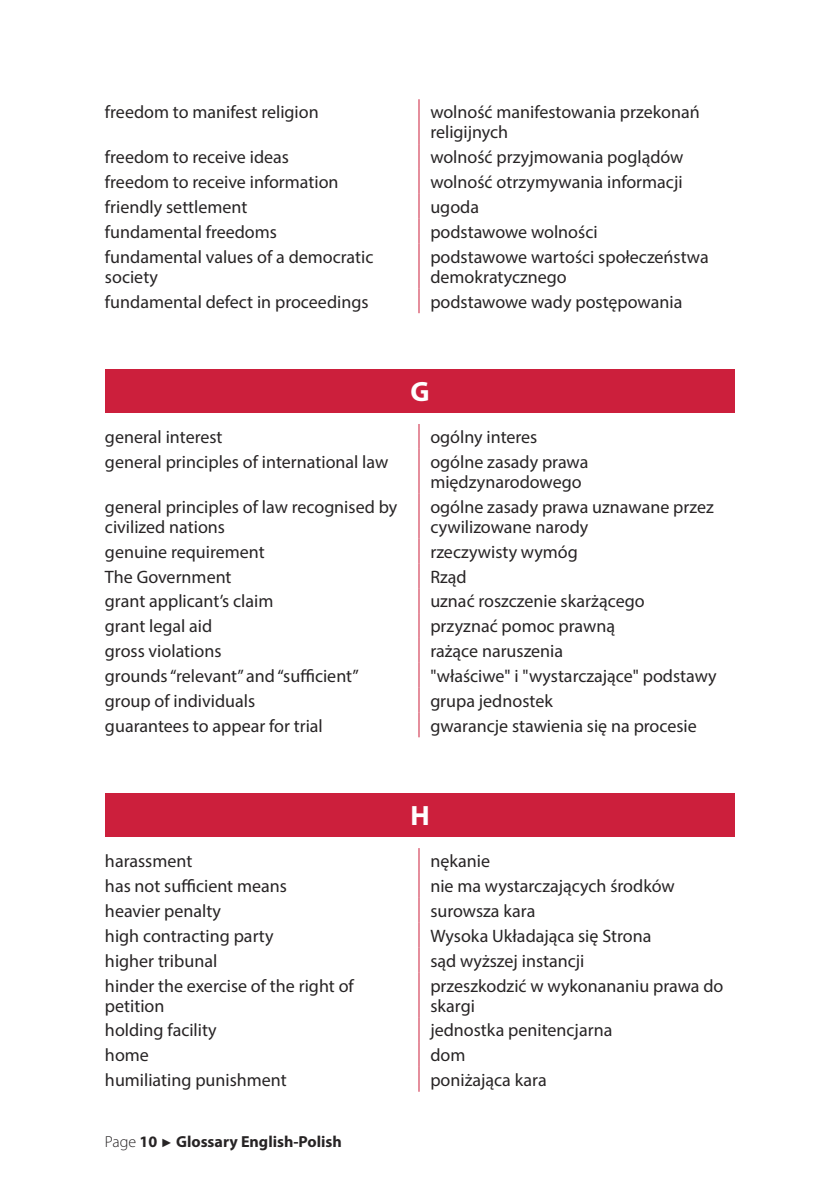
<style>
.page{position:relative;width:840px;height:1191px;background:#fff}
.page>*{position:absolute;margin:0;border:0;box-sizing:border-box;transform-origin:0 0}
.t1{font:700 28px "Myriad Pro";color:#fff}
.t2{font:18px/20px "Myriad Pro";color:#272425}
.t3{font:700 16px "Myriad Pro";color:#272425}
.s1{font-weight:300}
.s2{font-family:"Arial";font-weight:400;font-size:12px}
</style>
<div class="page">
<hr style="left:418px;top:99px;width:1px;height:45px;background:#cc1f3c">
<svg style="left:418px;top:144px;width:1px;height:99px"></svg>
<hr style="left:418px;top:243px;width:1px;height:45px;background:#cc1f3c">
<svg style="left:418px;top:288px;width:1px;height:25px"></svg>
<div style="left:105px;top:369px;width:629px;height:43px;background:#cc1f3c"></div>
<svg style="left:418px;top:424px;width:1px;height:25px"></svg>
<hr style="left:418px;top:449px;width:1px;height:45px;background:#cc1f3c">
<hr style="left:418px;top:494px;width:1px;height:44px;background:#cc1f3c">
<svg style="left:418px;top:538px;width:1px;height:199px"></svg>
<div style="left:105px;top:793px;width:629px;height:43px;background:#cc1f3c"></div>
<svg style="left:418px;top:848px;width:1px;height:124px"></svg>
<hr style="left:418px;top:972px;width:1px;height:45px;background:#cc1f3c">
<svg style="left:418px;top:1017px;width:1px;height:74px"></svg>
<p class="t2" style="left:105px;top:104px;width:215px">freedom to manifest religion</p>
<p class="t2" style="left:430px;top:104px;width:271px">wolność manifestowania przekonań religijnych</p>
<p class="t2" style="left:105px;top:149px;width:185px">freedom to receive ideas</p>
<p class="t2" style="left:430px;top:149px;width:254px">wolność przyjmowania poglądów</p>
<p class="t2" style="left:105px;top:173px;width:235px">freedom to receive information</p>
<p class="t2" style="left:430px;top:173px;width:253px">wolność otrzymywania informacji</p>
<p class="t2" style="left:105px;top:198px;width:144px">friendly settlement</p>
<p class="t2" style="left:430px;top:198px;width:50px">ugoda</p>
<p class="t2" style="left:105px;top:223px;width:173px">fundamental freedoms</p>
<p class="t2" style="left:430px;top:223px;width:169px">podstawowe wolności</p>
<p class="t2" style="left:105px;top:248px;width:270px">fundamental values of a democratic society</p>
<p class="t2" style="left:430px;top:248px;width:280px">podstawowe wartości społeczeństwa demokratycznego</p>
<p class="t2" style="left:105px;top:293px;width:265px">fundamental defect in proceedings</p>
<p class="t2" style="left:430px;top:293px;width:253px">podstawowe wady postępowania</p>
<h1 class="t1" style="left:410px;top:381px;width:21px">G</h1>
<p class="t2" style="left:105px;top:428px;width:119px">general interest</p>
<p class="t2" style="left:430px;top:428px;width:108px">ogólny interes</p>
<p class="t2" style="left:105px;top:453px;width:285px">general principles of international law</p>
<p class="t2" style="left:430px;top:453px;width:159px">ogólne zasady prawa międzynarodowego</p>
<p class="t2" style="left:105px;top:498px;width:293px">general principles of law recognised by civilized nations</p>
<p class="t2" style="left:430px;top:498px;width:285px">ogólne zasady prawa uznawane przez cywilizowane narody</p>
<p class="t2" style="left:105px;top:543px;width:161px">genuine requirement</p>
<p class="t2" style="left:430px;top:543px;width:149px">rzeczywisty wymóg</p>
<p class="t2" style="left:105px;top:568px;width:128px">The Government</p>
<p class="t2" style="left:430px;top:568px;width:38px">Rząd</p>
<p class="t2" style="left:105px;top:593px;width:170px">grant applicant’s claim</p>
<p class="t2" style="left:430px;top:593px;width:216px">uznać roszczenie skarżącego</p>
<p class="t2" style="left:105px;top:617px;width:109px">grant legal aid</p>
<p class="t2" style="left:430px;top:617px;width:186px">przyznać pomoc prawną</p>
<p class="t2" style="left:105px;top:642px;width:118px">gross violations</p>
<p class="t2" style="left:430px;top:642px;width:134px">rażące naruszenia</p>
<p class="t2" style="left:105px;top:667px;width:255px">grounds “relevant” and “sufficient”</p>
<p class="t2" style="left:430px;top:667px;width:288px">"właściwe" i "wystarczające" podstawy</p>
<p class="t2" style="left:105px;top:692px;width:152px">group of individuals</p>
<p class="t2" style="left:430px;top:692px;width:124px">grupa jednostek</p>
<p class="t2" style="left:105px;top:717px;width:219px">guarantees to appear for trial</p>
<p class="t2" style="left:430px;top:717px;width:268px">gwarancje stawienia się na procesie</p>
<h1 class="t1" style="left:410px;top:805px;width:21px">H</h1>
<p class="t2" style="left:105px;top:852px;width:89px">harassment</p>
<p class="t2" style="left:430px;top:852px;width:61px">nękanie</p>
<p class="t2" style="left:105px;top:877px;width:183px">has not sufficient means</p>
<p class="t2" style="left:430px;top:877px;width:246px">nie ma wystarczających środków</p>
<p class="t2" style="left:105px;top:902px;width:117px">heavier penalty</p>
<p class="t2" style="left:430px;top:902px;width:106px">surowsza kara</p>
<p class="t2" style="left:105px;top:927px;width:170px">high contracting party</p>
<p class="t2" style="left:430px;top:927px;width:222px">Wysoka Układająca się Strona</p>
<p class="t2" style="left:105px;top:952px;width:114px">higher tribunal</p>
<p class="t2" style="left:430px;top:952px;width:155px">sąd wyższej instancji</p>
<p class="t2" style="left:105px;top:977px;width:250px">hinder the exercise of the right of petition</p>
<p class="t2" style="left:430px;top:977px;width:294px">przeszkodzić w wykonananiu prawa do skargi</p>
<p class="t2" style="left:105px;top:1021px;width:113px">holding facility</p>
<p class="t2" style="left:430px;top:1021px;width:183px">jednostka penitencjarna</p>
<p class="t2" style="left:105px;top:1046px;width:45px">home</p>
<p class="t2" style="left:430px;top:1046px;width:37px">dom</p>
<p class="t2" style="left:105px;top:1071px;width:183px">humiliating punishment</p>
<p class="t2" style="left:430px;top:1071px;width:118px">poniżająca kara</p>
<p class="t3" style="left:105px;top:1136px;width:238px"><span class="s1">Page</span> 10 <span class="s2">►</span> Glossary English-Polish</p>
</div>
